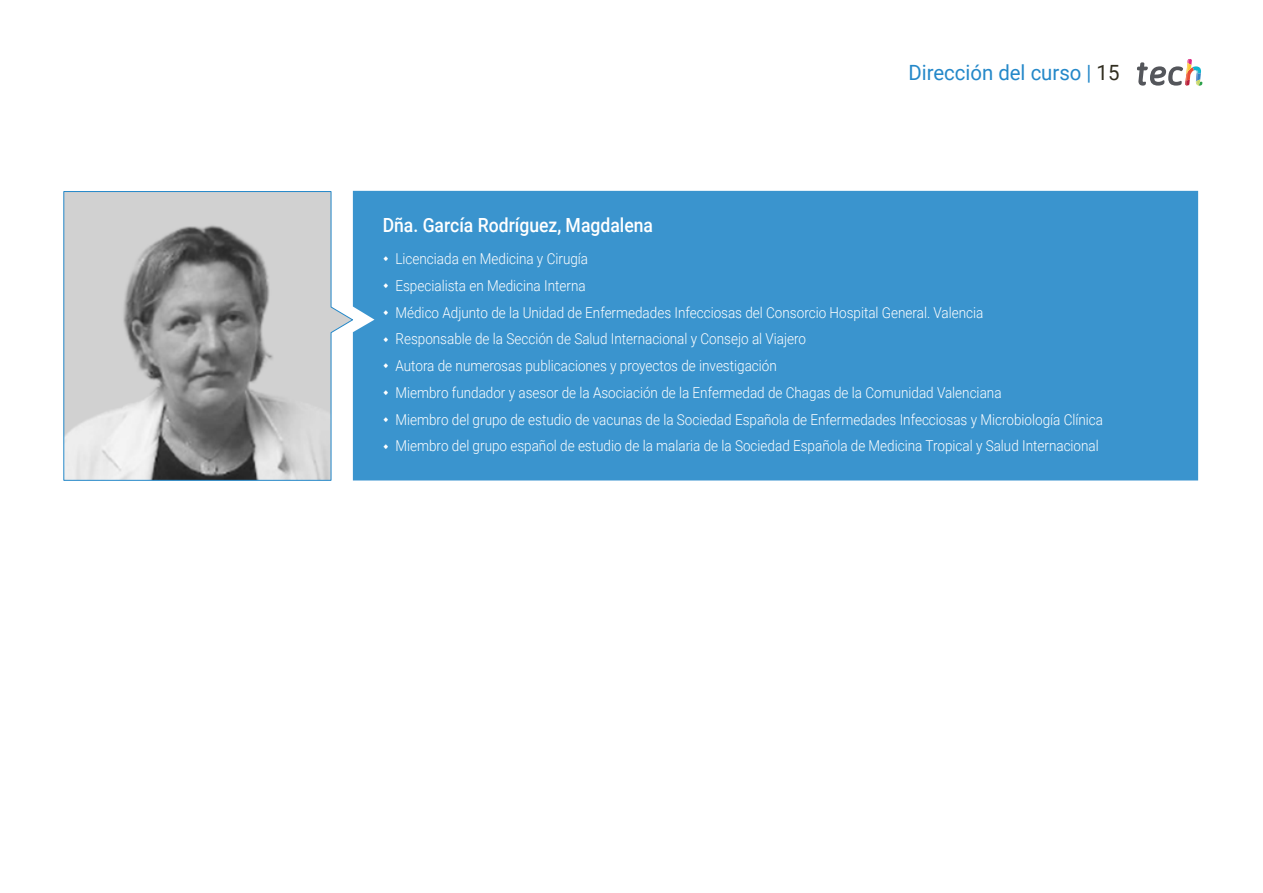
<style>
.page{position:relative;width:1263px;height:893px;background:#fff}
.page>*{position:absolute;margin:0;border:0;box-sizing:border-box;transform-origin:0 0}
.t1{font:21px "Roboto";color:#2488c9}
.t2{font:500 19.5px "Roboto";color:#fff;scale:.9 1}
.t3{font:300 15px/26.7px "Roboto";color:#fff;scale:.9 1}
.s1{color:#312e20}
</style>
<div class="page">
<svg style="left:1137px;top:59px;width:65px;height:27px"></svg>
<div style="left:353px;top:191px;width:845px;height:289px;background:#3a94ce"></div>
<svg style="left:63px;top:191px;width:290px;height:290px"></svg>
<svg style="left:384px;top:256px;width:4px;height:5px"></svg>
<svg style="left:384px;top:283px;width:4px;height:5px"></svg>
<svg style="left:384px;top:310px;width:4px;height:5px"></svg>
<svg style="left:384px;top:337px;width:4px;height:5px"></svg>
<svg style="left:384px;top:363px;width:4px;height:5px"></svg>
<svg style="left:384px;top:390px;width:4px;height:5px"></svg>
<svg style="left:384px;top:417px;width:4px;height:5px"></svg>
<svg style="left:384px;top:444px;width:4px;height:5px"></svg>
<h1 class="t1" style="left:908px;top:57px;width:213px">Dirección del curso | <span class="s1">15</span></h1>
<h2 class="t2" style="left:383px;top:212px;width:302px">Dña. García Rodríguez, Magdalena</h2>
<p class="t3" style="left:395px;top:245px;width:788px">Licenciada en Medicina y Cirugía<br>Especialista en Medicina Interna<br>Médico Adjunto de la Unidad de Enfermedades Infecciosas del Consorcio Hospital General. Valencia<br>Responsable de la Sección de Salud Internacional y Consejo al Viajero<br>Autora de numerosas publicaciones y proyectos de investigación<br>Miembro fundador y asesor de la Asociación de la Enfermedad de Chagas de la Comunidad Valenciana<br>Miembro del grupo de estudio de vacunas de la Sociedad Española de Enfermedades Infecciosas y Microbiología Clínica Miembro del grupo español de estudio de la malaria de la Sociedad Española de Medicina Tropical y Salud Internacional</p>
</div>
